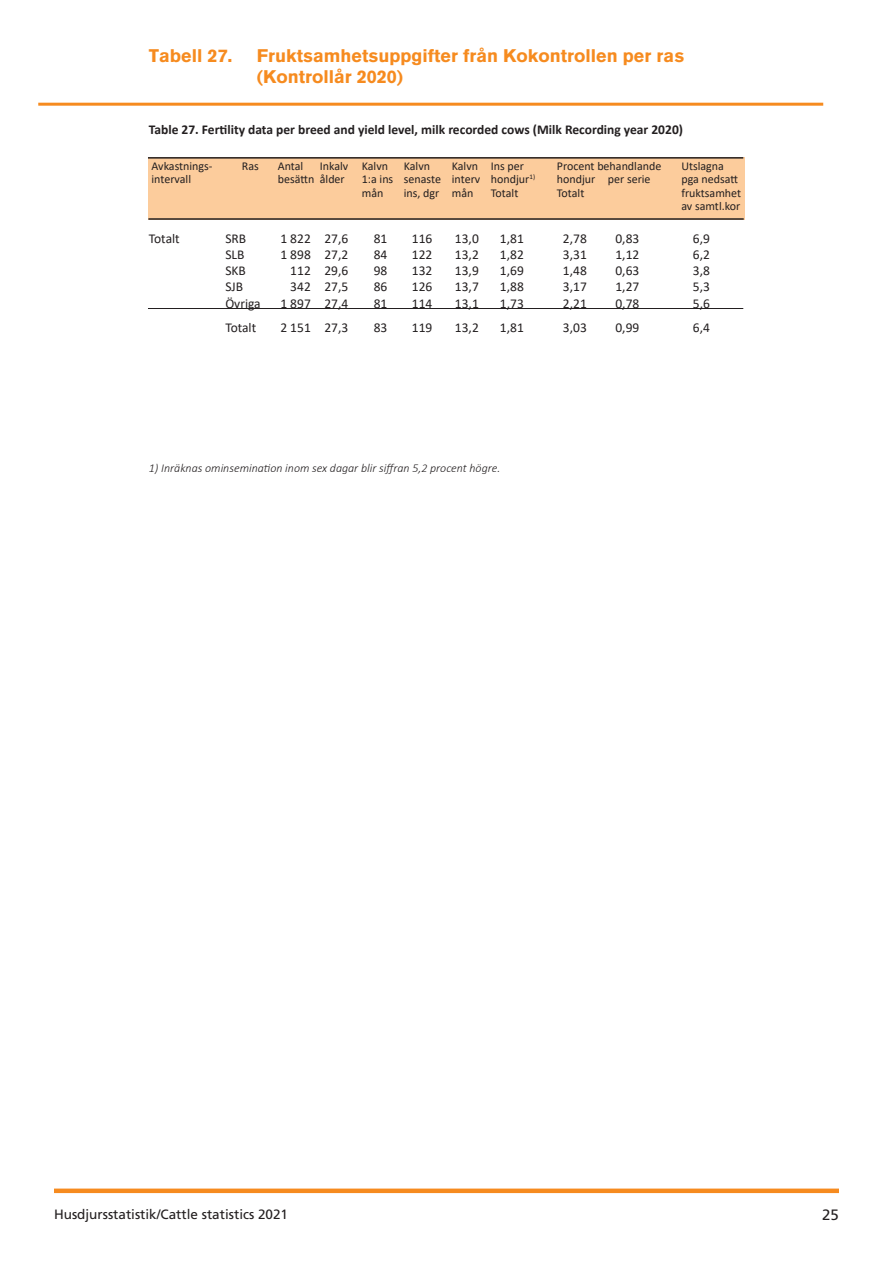
<style>
.page{position:relative;width:893px;height:1263px;background:#fff}
.page>*{position:absolute;margin:0;border:0;box-sizing:border-box;transform-origin:0 0}
.Rubrik{font:900 18px/21.6px "Akzidenz Grotesk";color:#f68b1f}
.t1{font:15px "Frutiger";color:#231f20}
.t2{font:13.5px "Calibri";color:#231f20}
.t3{font:700 13.5px "Calibri";color:#231f20}
.t4{font:13.5px "Frutiger";color:#231f20}
.t5{font:12px "Calibri";color:#231f20}
.t6{font:italic 300 12px "Calibri";color:#231f20}
</style>
<div class="page">
<div style="left:54px;top:1188px;width:785px;height:5px;background:#f68b1f"></div>
<hr style="left:38px;top:103px;width:785px;height:3px;background:#f68b1f">
<div style="left:148px;top:158px;width:596px;height:62px;background:#fccc9c"></div>
<hr style="left:148px;top:157px;width:595px;height:2px;background:#231f20">
<hr style="left:148px;top:218px;width:596px;height:2px;background:#231f20">
<hr style="left:148px;top:308px;width:595px;height:1px;background:#231f20">
<p class="Rubrik" style="left:149px;top:44px;width:85px">Tabell 27.</p>
<p class="Rubrik" style="left:257px;top:44px;width:429px">Fruktsamhetsuppgifter från Kokontrollen per ras (Kontrollår 2020)</p>
<p class="t3" style="left:149px;top:120px;width:536px">Table 27. Fertility data per breed and yield level, milk recorded cows (Milk Recording year 2020)</p>
<p class="t5" style="left:152px;top:158px;width:63px">Avkastnings-</p>
<p class="t5" style="left:242px;top:158px;width:18px">Ras</p>
<p class="t5" style="left:278px;top:158px;width:27px">Antal</p>
<p class="t5" style="left:320px;top:158px;width:70px">Inkalv Kalvn</p>
<p class="t5" style="left:404px;top:158px;width:28px">Kalvn</p>
<p class="t5" style="left:452px;top:158px;width:74px">Kalvn Ins per</p>
<p class="t5" style="left:557px;top:158px;width:106px">Procent behandlande</p>
<p class="t5" style="left:681px;top:158px;width:44px">Utslagna</p>
<p class="t5" style="left:152px;top:171px;width:41px">intervall</p>
<p class="t5" style="left:278px;top:171px;width:68px">besättn ålder</p>
<p class="t5" style="left:362px;top:171px;width:175px">1:a ins senaste interv hondjur<sup>1)</sup></p>
<p class="t5" style="left:557px;top:171px;width:95px">hondjur per serie</p>
<p class="t5" style="left:681px;top:171px;width:58px">pga nedsatt</p>
<p class="t5" style="left:362px;top:185px;width:23px">mån</p>
<p class="t5" style="left:404px;top:185px;width:71px">ins, dgr mån</p>
<p class="t5" style="left:491px;top:185px;width:29px">Totalt</p>
<p class="t5" style="left:557px;top:185px;width:29px">Totalt</p>
<p class="t5" style="left:681px;top:185px;width:61px">fruktsamhet</p>
<p class="t5" style="left:681px;top:198px;width:60px">av samtl.kor</p>
<p class="t2" style="left:149px;top:229px;width:32px">Totalt</p>
<p class="t2" style="left:225px;top:229px;width:22px">SRB</p>
<p class="t2" style="left:280px;top:229px;width:69px">1 822 27,6</p>
<p class="t2" style="left:374px;top:229px;width:15px">81</p>
<p class="t2" style="left:412px;top:229px;width:22px">116</p>
<p class="t2" style="left:455px;top:229px;width:25px">13,0</p>
<p class="t2" style="left:500px;top:229px;width:25px">1,81</p>
<p class="t2" style="left:563px;top:229px;width:25px">2,78</p>
<p class="t2" style="left:615px;top:229px;width:25px">0,83</p>
<p class="t2" style="left:693px;top:229px;width:19px">6,9</p>
<p class="t2" style="left:225px;top:245px;width:21px">SLB</p>
<p class="t2" style="left:280px;top:245px;width:69px">1 898 27,2</p>
<p class="t2" style="left:374px;top:245px;width:15px">84</p>
<p class="t2" style="left:412px;top:245px;width:22px">122</p>
<p class="t2" style="left:455px;top:245px;width:25px">13,2</p>
<p class="t2" style="left:500px;top:245px;width:25px">1,82</p>
<p class="t2" style="left:563px;top:245px;width:25px">3,31</p>
<p class="t2" style="left:615px;top:245px;width:25px">1,12</p>
<p class="t2" style="left:693px;top:245px;width:19px">6,2</p>
<p class="t2" style="left:225px;top:261px;width:22px">SKB</p>
<p class="t2" style="left:290px;top:261px;width:60px">112 29,6</p>
<p class="t2" style="left:374px;top:261px;width:15px">98</p>
<p class="t2" style="left:412px;top:261px;width:22px">132</p>
<p class="t2" style="left:455px;top:261px;width:25px">13,9</p>
<p class="t2" style="left:500px;top:261px;width:25px">1,69</p>
<p class="t2" style="left:563px;top:261px;width:25px">1,48</p>
<p class="t2" style="left:615px;top:261px;width:25px">0,63</p>
<p class="t2" style="left:693px;top:261px;width:19px">3,8</p>
<p class="t2" style="left:225px;top:278px;width:19px">SJB</p>
<p class="t2" style="left:290px;top:278px;width:60px">342 27,5</p>
<p class="t2" style="left:374px;top:278px;width:15px">86</p>
<p class="t2" style="left:412px;top:278px;width:22px">126</p>
<p class="t2" style="left:455px;top:278px;width:25px">13,7</p>
<p class="t2" style="left:500px;top:278px;width:25px">1,88</p>
<p class="t2" style="left:563px;top:278px;width:25px">3,17</p>
<p class="t2" style="left:615px;top:278px;width:25px">1,27</p>
<p class="t2" style="left:693px;top:278px;width:19px">5,3</p>
<p class="t2" style="left:225px;top:294px;width:37px">Övriga</p>
<p class="t2" style="left:280px;top:294px;width:69px">1 897 27,4</p>
<p class="t2" style="left:374px;top:294px;width:15px">81</p>
<p class="t2" style="left:412px;top:294px;width:22px">114</p>
<p class="t2" style="left:455px;top:294px;width:25px">13,1</p>
<p class="t2" style="left:500px;top:294px;width:25px">1,73</p>
<p class="t2" style="left:563px;top:294px;width:25px">2,21</p>
<p class="t2" style="left:615px;top:294px;width:25px">0,78</p>
<p class="t2" style="left:693px;top:294px;width:19px">5,6</p>
<p class="t2" style="left:225px;top:318px;width:32px">Totalt</p>
<p class="t2" style="left:280px;top:318px;width:69px">2 151 27,3</p>
<p class="t2" style="left:374px;top:318px;width:15px">83</p>
<p class="t2" style="left:412px;top:318px;width:22px">119</p>
<p class="t2" style="left:455px;top:318px;width:25px">13,2</p>
<p class="t2" style="left:500px;top:318px;width:25px">1,81</p>
<p class="t2" style="left:563px;top:318px;width:25px">3,03</p>
<p class="t2" style="left:615px;top:318px;width:25px">0,99</p>
<p class="t2" style="left:693px;top:318px;width:19px">6,4</p>
<p class="t6" style="left:149px;top:461px;width:353px">1) Inräknas ominsemination inom sex dagar blir siffran 5,2 procent högre.</p>
<p class="t4" style="left:54px;top:1206px;width:236px">Husdjursstatistik/Cattle statistics 2021</p>
<p class="t1" style="left:822px;top:1206px;width:18px">25</p>
</div>
